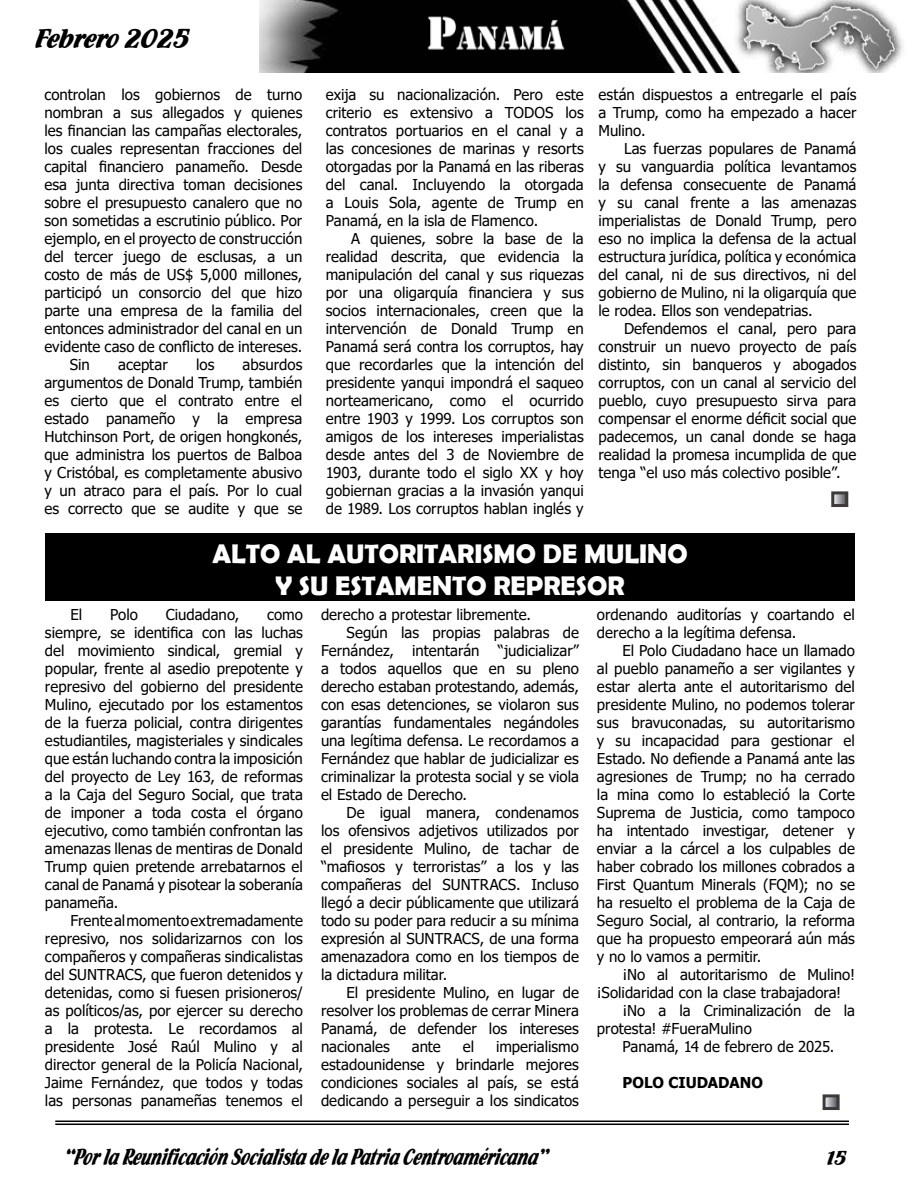
<style>
.page{position:relative;width:918px;height:1188px;background:#fff}
.page>*{position:absolute;margin:0;border:0;box-sizing:border-box;transform-origin:0 0}
.t1{font:28.5px "Flamenco D";color:#000}
.t2{font:700 27px/32.4px "Berlin Sans FB Demi";color:#fff;text-align:center}
.t3{font:24.3px "Flamenco D";color:#000;scale:.8 1}
.t4{font:21px "Flamenco D";color:#000}
.t5{font:15px/18px "Tahoma";color:#000;text-align:justify}
.t6{font:700 15px "Tahoma";letter-spacing:.005em;color:#000}
</style>
<div class="page">
<hr style="left:55px;top:1121px;width:794px;height:1px;background:#000">
<hr style="left:55px;top:1124px;width:794px;height:1px;background:#000">
<img style="left:259px;top:0;width:644px;height:72px">
<svg style="left:827px;top:1098px;width:9px;height:8px"></svg>
<div style="left:823px;top:1094px;width:17px;height:16px;border:3px solid #3e3a3a"></div>
<div style="left:45px;top:533px;width:810px;height:67px;background:#000"></div>
<svg style="left:835px;top:495px;width:9px;height:8px"></svg>
<div style="left:831px;top:491px;width:17px;height:16px;border:3px solid #3e3a3a"></div>
<h1 class="t1" style="left:36px;top:21px;width:156px">Febrero 2025</h1>
<p class="t5" style="left:44px;top:86px;width:259px">controlan los gobiernos de turno</p>
<p class="t5" style="left:44px;top:104px;width:259px">nombran a sus allegados y quienes</p>
<p class="t5" style="left:44px;top:122px;width:260px">les financian las campañas electorales,</p>
<p class="t5" style="left:44px;top:140px;width:260px">los cuales representan fracciones del</p>
<p class="t5" style="left:44px;top:158px;width:260px">capital financiero panameño. Desde</p>
<p class="t5" style="left:44px;top:176px;width:259px">esa junta directiva toman decisiones</p>
<p class="t5" style="left:44px;top:194px;width:259px">sobre el presupuesto canalero que no</p>
<p class="t5" style="left:44px;top:212px;width:259px">son sometidas a escrutinio público. Por</p>
<p class="t5" style="left:44px;top:230px;width:260px">ejemplo, en el proyecto de construcción</p>
<p class="t5" style="left:44px;top:248px;width:260px">del tercer juego de esclusas, a un</p>
<p class="t5" style="left:44px;top:266px;width:260px">costo de más de US$ 5,000 millones,</p>
<p class="t5" style="left:44px;top:284px;width:259px">participó un consorcio del que hizo</p>
<p class="t5" style="left:44px;top:302px;width:260px">parte una empresa de la familia del</p>
<p class="t5" style="left:44px;top:320px;width:260px">entonces administrador del canal en un</p>
<p class="t5" style="left:44px;top:338px;width:259px">evidente caso de conflicto de intereses.</p>
<p class="t5" style="left:70px;top:356px;width:22px">Sin</p>
<p class="t5" style="left:118px;top:356px;width:51px">aceptar</p>
<p class="t5" style="left:196px;top:356px;width:20px">los</p>
<p class="t5" style="left:44px;top:356px;width:260px;text-indent:198px">absurdos argumentos de Donald Trump, también es cierto que el contrato entre el estado panameño y la empresa Hutchinson Port, de origen hongkonés, que administra los puertos de Balboa y Cristóbal, es completamente abusivo y un atraco para el país. Por lo cual es correcto que se audite y que se</p>
<p class="t5" style="left:326px;top:86px;width:260px">exija su nacionalización. Pero este criterio es extensivo a TODOS los contratos portuarios en el canal y a las concesiones de marinas y resorts otorgadas por la Panamá en las riberas del canal. Incluyendo la otorgada a Louis Sola, agente de Trump en Panamá, en la isla de Flamenco.</p>
<p class="t5" style="left:326px;top:230px;width:260px;text-indent:26px">A quienes, sobre la base de la realidad descrita, que evidencia la manipulación del canal y sus riquezas por una oligarquía financiera y sus socios internacionales, creen que la intervención de Donald Trump en Panamá será contra los corruptos, hay que recordarles que la intención del presidente yanqui impondrá el saqueo norteamericano, como el ocurrido entre 1903 y 1999. Los corruptos son amigos de los intereses imperialistas desde antes del 3 de Noviembre de 1903, durante todo el siglo XX y hoy gobiernan gracias a la invasión yanqui de 1989. Los corruptos hablan inglés y</p>
<p class="t5" style="left:598px;top:86px;width:259px">están dispuestos a entregarle el país a Trump, como ha empezado a hacer Mulino.</p>
<p class="t5" style="left:598px;top:140px;width:260px;text-indent:26px">Las fuerzas populares de Panamá y su vanguardia política levantamos la defensa consecuente de Panamá y su canal frente a las amenazas imperialistas de Donald Trump, pero eso no implica la defensa de la actual estructura jurídica, política y económica del canal, ni de sus directivos, ni del gobierno de Mulino, ni la oligarquía que le rodea. Ellos son vendepatrias.</p>
<p class="t5" style="left:598px;top:320px;width:260px;text-indent:26px">Defendemos el canal, pero para construir un nuevo proyecto de país distinto, sin banqueros y abogados corruptos, con un canal al servicio del pueblo, cuyo presupuesto sirva para compensar el enorme déficit social que padecemos, un canal donde se haga realidad la promesa incumplida de que tenga “el uso más colectivo posible”.</p>
<h2 class="t2" style="left:212px;top:537px;width:477px">ALTO AL AUTORITARISMO DE MULINO<br>Y SU ESTAMENTO REPRESOR</h2>
<p class="t5" style="left:70px;top:606px;width:13px">El</p>
<p class="t5" style="left:110px;top:606px;width:29px">Polo</p>
<p class="t5" style="left:166px;top:606px;width:75px">Ciudadano,</p>
<p class="t5" style="left:45px;top:606px;width:260px;text-indent:222px">como siempre, se identifica con las luchas del movimiento sindical, gremial y popular, frente al asedio prepotente y represivo del gobierno del presidente Mulino, ejecutado por los estamentos de la fuerza policial, contra dirigentes estudiantiles, magisteriales y sindicales que están luchando contra la imposición del proyecto de Ley 163, de reformas a la Caja del Seguro Social, que trata de imponer a toda costa el órgano ejecutivo, como también confrontan las amenazas llenas de mentiras de Donald Trump quien pretende arrebatarnos el canal de Panamá y pisotear la soberanía panameña.</p>
<p class="t5" style="left:45px;top:912px;width:260px;text-indent:26px">Frente al momento extremadamente represivo, nos solidarizarnos con los compañeros y compañeras sindicalistas del SUNTRACS, que fueron detenidos y detenidas, como si fuesen prisioneros/ as políticos/as, por ejercer su derecho a la protesta. Le recordamos al presidente José Raúl Mulino y al director general de la Policía Nacional, Jaime Fernández, que todos y todas las personas panameñas tenemos el</p>
<p class="t5" style="left:321px;top:606px;width:212px">derecho a protestar libremente.</p>
<p class="t5" style="left:346px;top:624px;width:234px">Según las propias palabras de</p>
<p class="t5" style="left:321px;top:642px;width:260px">Fernández, intentarán “judicializar”</p>
<p class="t5" style="left:321px;top:660px;width:260px">a todos aquellos que en su pleno</p>
<p class="t5" style="left:321px;top:678px;width:260px">derecho estaban protestando, además,</p>
<p class="t5" style="left:321px;top:696px;width:259px">con esas detenciones, se violaron sus</p>
<p class="t5" style="left:321px;top:714px;width:260px">garantías fundamentales negándoles</p>
<p class="t5" style="left:321px;top:732px;width:260px">una legítima defensa. Le recordamos a</p>
<p class="t5" style="left:321px;top:750px;width:260px">Fernández que hablar de judicializar es</p>
<p class="t5" style="left:321px;top:768px;width:260px">criminalizar la protesta social y se viola</p>
<p class="t5" style="left:321px;top:786px;width:148px">el Estado de Derecho.</p>
<p class="t5" style="left:346px;top:804px;width:234px">De igual manera, condenamos</p>
<p class="t5" style="left:321px;top:822px;width:259px">los ofensivos adjetivos utilizados por</p>
<p class="t5" style="left:321px;top:840px;width:259px">el presidente Mulino, de tachar de</p>
<p class="t5" style="left:321px;top:858px;width:259px">“mafiosos y terroristas” a los y las</p>
<p class="t5" style="left:321px;top:876px;width:260px">compañeras del SUNTRACS. Incluso</p>
<p class="t5" style="left:321px;top:894px;width:259px">llegó a decir públicamente que utilizará</p>
<p class="t5" style="left:321px;top:912px;width:259px">todo su poder para reducir a su mínima</p>
<p class="t5" style="left:321px;top:930px;width:260px">expresión al SUNTRACS, de una forma</p>
<p class="t5" style="left:321px;top:948px;width:260px">amenazadora como en los tiempos de</p>
<p class="t5" style="left:321px;top:966px;width:128px">la dictadura militar.</p>
<p class="t5" style="left:346px;top:984px;width:234px">El presidente Mulino, en lugar de</p>
<p class="t5" style="left:321px;top:1002px;width:260px">resolver los problemas de cerrar Minera</p>
<p class="t5" style="left:321px;top:1020px;width:259px">Panamá, de defender los intereses</p>
<p class="t5" style="left:321px;top:1038px;width:70px">nacionales</p>
<p class="t5" style="left:412px;top:1038px;width:30px">ante</p>
<p class="t5" style="left:463px;top:1038px;width:13px">el</p>
<p class="t5" style="left:321px;top:1038px;width:260px;text-indent:175px">imperialismo estadounidense y brindarle mejores condiciones sociales al país, se está dedicando a perseguir a los sindicatos</p>
<p class="t5" style="left:597px;top:606px;width:259px">ordenando auditorías y coartando el derecho a la legítima defensa.</p>
<p class="t5" style="left:597px;top:642px;width:260px;text-indent:26px">El Polo Ciudadano hace un llamado al pueblo panameño a ser vigilantes y estar alerta ante el autoritarismo del presidente Mulino, no podemos tolerar sus bravuconadas, su autoritarismo y su incapacidad para gestionar el Estado. No defiende a Panamá ante las agresiones de Trump; no ha cerrado la mina como lo estableció la Corte Suprema de Justicia, como tampoco ha intentado investigar, detener y enviar a la cárcel a los culpables de haber cobrado los millones cobrados a First Quantum Minerals (FQM); no se ha resuelto el problema de la Caja de Seguro Social, al contrario, la reforma que ha propuesto empeorará aún más y no lo vamos a permitir.</p>
<p class="t5" style="left:622px;top:966px;width:234px">¡No al autoritarismo de Mulino!</p>
<p class="t5" style="left:597px;top:984px;width:246px">¡Solidaridad con la clase trabajadora!</p>
<p class="t5" style="left:622px;top:1002px;width:234px">¡No a la Criminalización de la</p>
<p class="t5" style="left:597px;top:1020px;width:156px">protesta! #FueraMulino</p>
<p class="t5" style="left:622px;top:1038px;width:213px">Panamá, 14 de febrero de 2025.</p>
<p class="t6" style="left:622px;top:1072px;width:142px">POLO CIUDADANO</p>
<h3 class="t3" style="left:64px;top:1142px;width:610px">“Por la Reunificación Socialista de la Patria Centroaméricana”</h3>
<h3 class="t4" style="left:825px;top:1146px;width:23px">15</h3>
</div>
